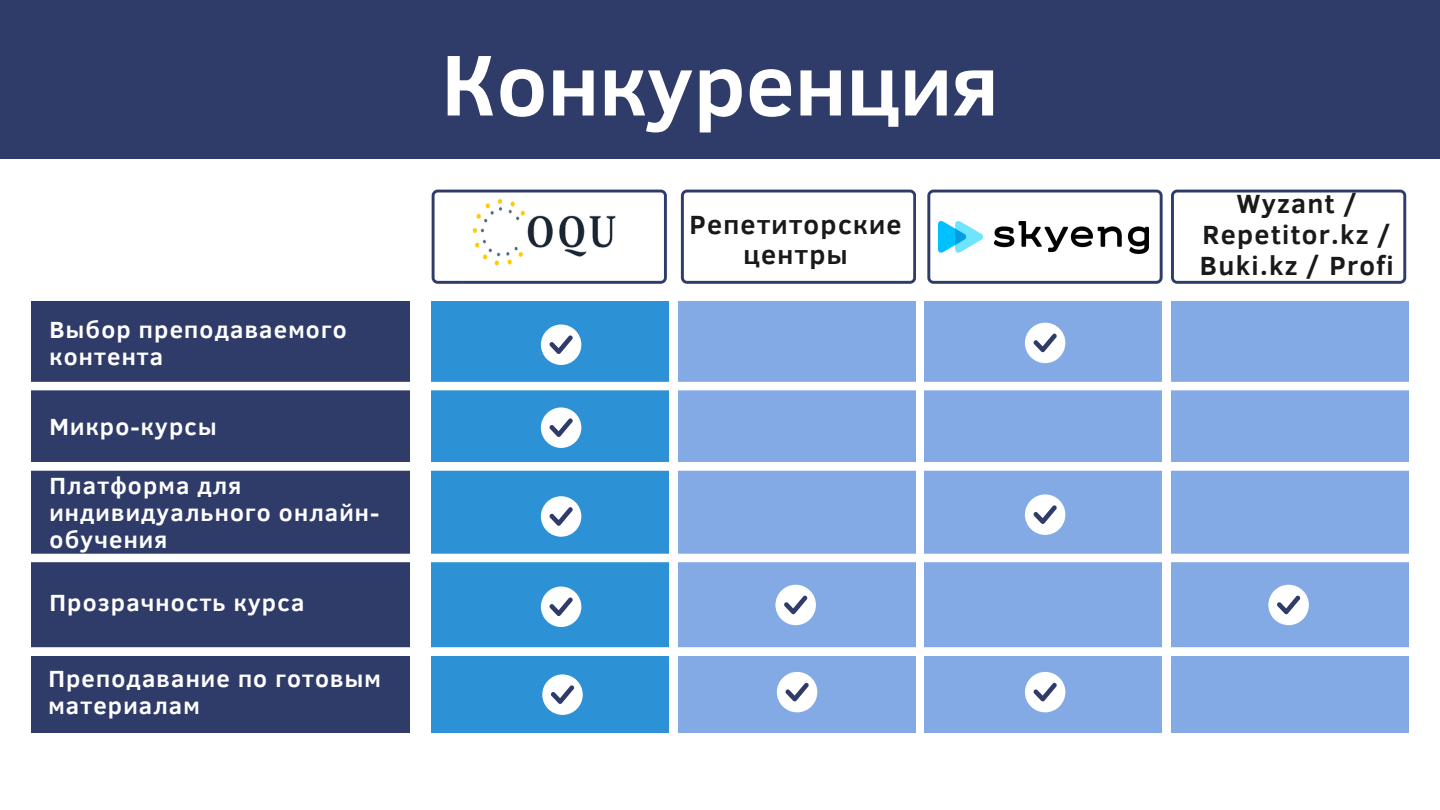
<style>
.page{position:relative;width:1440px;height:810px;background:#fff}
.page>*{position:absolute;margin:0;border:0;box-sizing:border-box;transform-origin:0 0}
.t1{font:700 88px "Clear Sans";color:#fff}
.t2{font:700 27px/30.8px "Clear Sans";letter-spacing:.05em;color:#191919;text-align:center}
.t3{font:700 24px/27px "Clear Sans";letter-spacing:.05em;color:#fff}
</style>
<div class="page">
<div style="left:1171px;top:301px;width:238px;height:432px;background:#84aae6"></div>
<div style="left:925px;top:301px;width:237px;height:432px;background:#84aae6"></div>
<div style="left:678px;top:301px;width:238px;height:432px;background:#84aae6"></div>
<div style="left:432px;top:301px;width:237px;height:432px;background:#2c92d5"></div>
<div style="left:0;top:0;width:1440px;height:158px;background:#2f3b69"></div>
<svg style="left:927px;top:190px;width:235px;height:94px"></svg>
<svg style="left:432px;top:190px;width:235px;height:94px"></svg>
<img style="left:462px;top:190px;width:158px;height:94px">
<svg style="left:681px;top:190px;width:235px;height:94px"></svg>
<svg style="left:1171px;top:190px;width:235px;height:94px"></svg>
<div style="left:31px;top:301px;width:379px;height:432px;background:#2f3b69"></div>
<div style="left:0;top:382px;width:1440px;height:9px;background:#fff"></div>
<div style="left:0;top:462px;width:1440px;height:9px;background:#fff"></div>
<div style="left:0;top:553px;width:1440px;height:9px;background:#fff"></div>
<div style="left:0;top:647px;width:1440px;height:9px;background:#fff"></div>
<div style="left:541px;top:324px;width:40px;height:41px;background:#fff;border-radius:50%"></div>
<svg style="left:549px;top:335px;width:24px;height:19px"></svg>
<div style="left:541px;top:407px;width:40px;height:41px;background:#fff;border-radius:50%"></div>
<svg style="left:549px;top:418px;width:24px;height:19px"></svg>
<div style="left:541px;top:496px;width:40px;height:41px;background:#fff;border-radius:50%"></div>
<svg style="left:549px;top:507px;width:24px;height:19px"></svg>
<div style="left:541px;top:587px;width:40px;height:40px;background:#fff;border-radius:50%"></div>
<svg style="left:549px;top:597px;width:24px;height:19px"></svg>
<div style="left:542px;top:674px;width:41px;height:41px;background:#fff;border-radius:50%"></div>
<svg style="left:551px;top:685px;width:23px;height:19px"></svg>
<div style="left:1025px;top:323px;width:40px;height:40px;background:#fff;border-radius:50%"></div>
<svg style="left:1033px;top:334px;width:24px;height:18px"></svg>
<div style="left:1025px;top:494px;width:40px;height:41px;background:#fff;border-radius:50%"></div>
<svg style="left:1033px;top:505px;width:24px;height:19px"></svg>
<div style="left:1025px;top:672px;width:40px;height:40px;background:#fff;border-radius:50%"></div>
<svg style="left:1033px;top:683px;width:24px;height:18px"></svg>
<div style="left:775px;top:585px;width:41px;height:40px;background:#fff;border-radius:50%"></div>
<svg style="left:784px;top:596px;width:24px;height:18px"></svg>
<div style="left:777px;top:672px;width:40px;height:40px;background:#fff;border-radius:50%"></div>
<svg style="left:785px;top:683px;width:24px;height:18px"></svg>
<div style="left:1268px;top:585px;width:41px;height:40px;background:#fff;border-radius:50%"></div>
<svg style="left:1277px;top:596px;width:23px;height:18px"></svg>
<p class="t3" style="left:50px;top:315px;width:299px">Выбор преподаваемого контента</p>
<p class="t3" style="left:50px;top:412px;width:169px">Микро-курсы</p>
<p class="t3" style="left:50px;top:471px;width:331px">Платформа для индивидуального онлайн&shy;обучения</p>
<p class="t3" style="left:50px;top:588px;width:256px">Прозрачность курса</p>
<p class="t3" style="left:48px;top:664px;width:334px">Преподавание по готовым материалам</p>
<h1 class="t1" style="left:441px;top:21px;width:559px">Конкуренция</h1>
<p class="t2" style="left:689px;top:207px;width:214px">Репетиторские центры</p>
<p class="t2" style="left:1200px;top:187px;width:195px">Wyzant /<br>Repetitor.kz /<br>Buki.kz / Profi</p>
</div>
